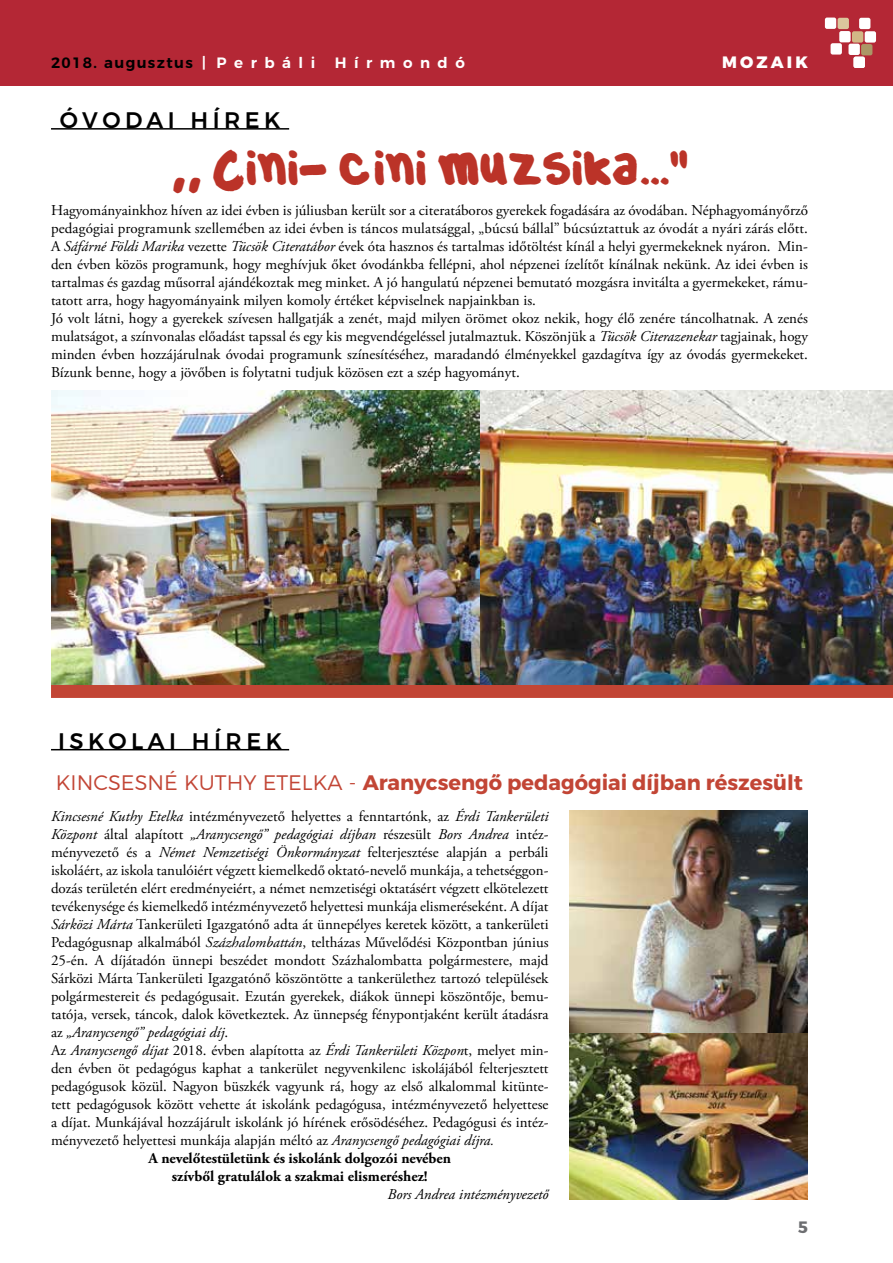
<style>
.page{position:relative;width:893px;height:1263px;background:#fff}
.page>*{position:absolute;margin:0;border:0;box-sizing:border-box;transform-origin:0 0}
.t1{font:39px "Culia";letter-spacing:.04em;color:#bb3328}
.t2{font:500 22.5px "Montserrat";letter-spacing:.2em;color:#000}
.t3{font:700 21px "Montserrat";color:#c24535}
.t4{font:800 16.5px "Montserrat";letter-spacing:.19em;color:#fff}
.t5{font:700 16.5px "Montserrat";color:#6d6e71}
.t6{font:15px/18px "Adobe Garamond Pro";color:#000}
.t7{font:italic 15px "Adobe Garamond Pro";color:#000}
.t8{font:700 15px "Adobe Garamond Pro";color:#000}
.t9{font:600 15px "Montserrat";letter-spacing:.09em;color:#000}
.t10{font:600 15px "Montserrat";letter-spacing:.5em;color:#fff}
.s1{color:#fff}
.s2{font-style:italic}
.s3{font-weight:300}
.s4{font-style:normal}
</style>
<div class="page">
<div style="left:0;top:0;width:893px;height:85px;background:#b42735"></div>
<div style="left:865px;top:31px;width:11px;height:12px;background:#fff;border-radius:2px"></div>
<div style="left:852px;top:31px;width:11px;height:12px;background:#d2b886;border-radius:2px"></div>
<div style="left:861px;top:44px;width:11px;height:11px;background:#ab9766;border-radius:2px"></div>
<div style="left:839px;top:31px;width:12px;height:11px;background:#fff;border-radius:2px"></div>
<div style="left:848px;top:44px;width:12px;height:11px;background:#fff;border-radius:2px"></div>
<div style="left:830px;top:43px;width:12px;height:12px;background:#fff;border-radius:2px"></div>
<div style="left:853px;top:57px;width:12px;height:11px;background:#fff;border-radius:2px"></div>
<div style="left:859px;top:18px;width:11px;height:11px;background:#fff;border-radius:2px"></div>
<div style="left:838px;top:18px;width:11px;height:11px;background:#dbc79d;border-radius:2px"></div>
<div style="left:825px;top:18px;width:11px;height:11px;background:#fff;border-radius:2px"></div>
<div style="left:51px;top:684px;width:842px;height:14px;background:#c24535"></div>
<hr style="left:51px;top:749px;width:238px;height:1px;background:#000">
<img style="left:570px;top:810px;width:238px;height:389px">
<hr style="left:51px;top:128px;width:238px;height:2px;background:#000">
<img style="left:51px;top:390px;width:842px;height:294px">
<p class="t9" style="left:51px;top:51px;width:266px">2018. augusztus <span class="s1">| P e r b á l i</span></p>
<p class="t10" style="left:335px;top:51px;width:131px">Hírmondó</p>
<p class="t4" style="left:722px;top:52px;width:87px">MOZAIK</p>
<h2 class="t2" style="left:60px;top:102px;width:222px">ÓVODAI HÍREK</h2>
<h1 class="t1" style="left:171px;top:139px;width:518px">,, CINI- CINI MUZSIKA..."</h1>
<p class="t6" style="left:51px;top:202px;width:758px">Hagyományainkhoz híven az idei évben is júliusban került sor a citeratáboros gyerekek fogadására az óvodában. Néphagyományőrző pedagógiai programunk szellemében az idei évben is táncos mulatsággal, „búcsú bállal” búcsúztattuk az óvodát a nyári zárás előtt.<br>A <span class="s2">Sáfárné Földi Marika</span> vezette <span class="s2">Tücsök Citeratábor</span> évek óta hasznos és tartalmas időtöltést kínál a helyi gyermekeknek nyáron. Min&shy;den évben közös programunk, hogy meghívjuk őket óvodánkba fellépni, ahol népzenei ízelítőt kínálnak nekünk. Az idei évben is tartalmas és gazdag műsorral ajándékoztak meg minket. A jó hangulatú népzenei bemutató mozgásra invitálta a gyermekeket, rámu&shy;tatott arra, hogy hagyományaink milyen komoly értéket képviselnek napjainkban is.<br>Jó volt látni, hogy a gyerekek szívesen hallgatják a zenét, majd milyen örömet okoz nekik, hogy élő zenére táncolhatnak. A zenés mulatságot, a színvonalas előadást tapssal és egy kis megvendégeléssel jutalmaztuk. Köszönjük a <span class="s2">Tücsök Citerazenekar</span> tagjainak, hogy minden évben hozzájárulnak óvodai programunk színesítéséhez, maradandó élményekkel gazdagítva így az óvodás gyermekeket.<br>Bízunk benne, hogy a jövőben is folytatni tudjuk közösen ezt a szép hagyományt.</p>
<h2 class="t2" style="left:58px;top:723px;width:225px">ISKOLAI HÍREK</h2>
<h3 class="t3" style="left:56px;top:769px;width:749px"><span class="s3">KINCSESNÉ KUTHY ETELKA -</span> Aranycsengő pedagógiai díjban részesült</h3>
<p class="t6" style="left:51px;top:808px;width:499px"><span class="s2">Kincsesné Kuthy Etelka</span> intézményvezető helyettes a fenntartónk, az <span class="s2">Érdi Tankerületi</span></p>
<p class="t7" style="left:51px;top:825px;width:499px">Központ <span class="s4">által alapított</span> „Aranycsengő” pedagógiai díjban <span class="s4">részesült</span> Bors Andrea <span class="s4">intéz-</span></p>
<p class="t6" style="left:51px;top:844px;width:499px">ményvezető és a <span class="s2">Német Nemzetiségi Önkormányzat</span> felterjesztése alapján a perbáli</p>
<p class="t6" style="left:51px;top:862px;width:499px">iskoláért, az iskola tanulóiért végzett kiemelkedő oktató-nevelő munkája, a tehetséggon-</p>
<p class="t6" style="left:51px;top:880px;width:499px">dozás területén elért eredményeiért, a német nemzetiségi oktatásért végzett elkötelezett</p>
<p class="t6" style="left:51px;top:898px;width:499px">tevékenysége és kiemelkedő intézményvezető helyettesi munkája elismeréseként. A díjat</p>
<p class="t6" style="left:51px;top:916px;width:499px"><span class="s2">Sárközi Márta</span> Tankerületi Igazgatónő adta át ünnepélyes keretek között, a tankerületi</p>
<p class="t6" style="left:51px;top:934px;width:499px">Pedagógusnap alkalmából <span class="s2">Százhalombattán</span>, teltházas Művelődési Központban június</p>
<p class="t6" style="left:51px;top:952px;width:499px">25-én. A díjátadón ünnepi beszédet mondott Százhalombatta polgármestere, majd</p>
<p class="t6" style="left:51px;top:970px;width:499px">Sárközi Márta Tankerületi Igazgatónő köszöntötte a tankerülethez tartozó települések</p>
<p class="t6" style="left:51px;top:988px;width:499px">polgármestereit és pedagógusait. Ezután gyerekek, diákok ünnepi köszöntője, bemu-</p>
<p class="t6" style="left:51px;top:1006px;width:499px">tatója, versek, táncok, dalok következtek. Az ünnepség fénypontjaként került átadásra</p>
<p class="t7" style="left:51px;top:1023px;width:179px"><span class="s4">az</span> „Aranycsengő” pedagógiai díj<span class="s4">.</span></p>
<p class="t7" style="left:51px;top:1041px;width:499px"><span class="s4">Az</span> Aranycsengő díjat <span class="s4">2018. évben alapította az</span> Érdi Tankerületi Közpon<span class="s4">t, melyet min-</span></p>
<p class="t6" style="left:51px;top:1060px;width:499px">den évben öt pedagógus kaphat a tankerület negyvenkilenc iskolájából felterjesztett</p>
<p class="t6" style="left:51px;top:1078px;width:499px">pedagógusok közül. Nagyon büszkék vagyunk rá, hogy az első alkalommal kitünte-</p>
<p class="t6" style="left:51px;top:1096px;width:499px">tett pedagógusok között vehette át iskolánk pedagógusa, intézményvezető helyettese</p>
<p class="t6" style="left:51px;top:1114px;width:499px">a díjat. Munkájával hozzájárult iskolánk jó hírének erősödéséhez. Pedagógusi és intéz-</p>
<p class="t6" style="left:51px;top:1132px;width:445px">ményvezető helyettesi munkája alapján méltó az <span class="s2">Aranycsengő pedagógiai díjra.</span></p>
<p class="t8" style="left:148px;top:1150px;width:304px">A nevelőtestületünk és iskolánk dolgozói nevében</p>
<p class="t8" style="left:172px;top:1168px;width:258px">szívből gratulálok a szakmai elismeréshez!</p>
<p class="t7" style="left:388px;top:1185px;width:162px">Bors Andrea intézményvezető</p>
<p class="t5" style="left:798px;top:1217px;width:11px">5</p>
</div>
